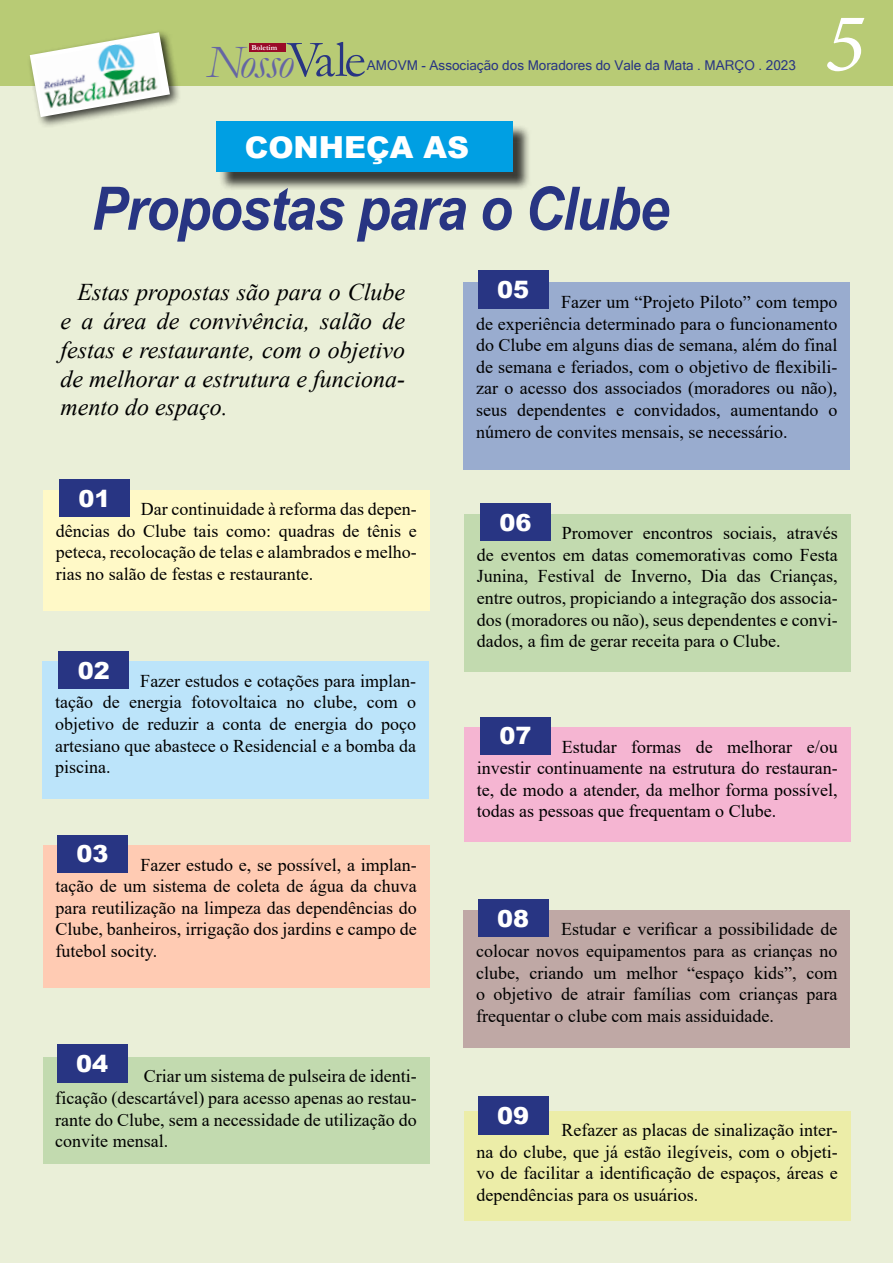
<style>
.page{position:relative;width:893px;height:1263px;background:#eaefd8}
.page>*{position:absolute;margin:0;border:0;box-sizing:border-box;transform-origin:0 0}
.t1{font:italic 84px "Minion Variable Concept";color:#fff}
.t2{font:italic 700 60px "Arial";letter-spacing:-.025em;color:#283583;scale:.9 1}
.t3{font:italic 46.95px "Garamond";letter-spacing:-.04em;color:#6565a4}
.t4{font:900 30.3px "Arial";color:#fff}
.t5{font:italic 24px/28.8px "Times New Roman";color:#000;text-align:justify}
.t6{font:900 24px "Arial";color:#fff}
.t7{font:18px/21.6px "Times New Roman";color:#000;text-align:justify}
.t8{font:13.5px "Microsoft Sans Serif";color:#283583}
.t9{font:700 7.65px "Garamond";color:#fff}
.s1{font-style:normal;font-size:52.35px;color:#283583}
</style>
<div class="page">
<div style="left:0;top:0;width:893px;height:85px;background:#b8cb75"></div>
<div style="left:249px;top:43px;width:36px;height:8px;background:#9a0b28"></div>
<div style="left:26px;top:29px;width:156px;height:100px;background:#000;opacity:.75"></div>
<svg style="left:30px;top:32px;width:140px;height:85px"></svg>
<img style="left:35px;top:38px;width:127px;height:76px">
<div style="left:218px;top:124px;width:313px;height:67px;background:#000;opacity:.75"></div>
<div style="left:216px;top:122px;width:296px;height:50px;background:#009fe3"></div>
<div style="left:43px;top:490px;width:386px;height:120px;background:#fff9c7"></div>
<div style="left:59px;top:479px;width:71px;height:38px;background:#283583"></div>
<div style="left:43px;top:845px;width:387px;height:143px;background:#ffcbb3"></div>
<div style="left:57px;top:835px;width:71px;height:38px;background:#283583"></div>
<div style="left:43px;top:1057px;width:386px;height:107px;background:#c2daaf"></div>
<div style="left:57px;top:1044px;width:71px;height:39px;background:#283583"></div>
<div style="left:463px;top:283px;width:387px;height:187px;background:#99accf"></div>
<div style="left:478px;top:270px;width:70px;height:38px;background:#283583"></div>
<div style="left:43px;top:662px;width:386px;height:137px;background:#bce4fa"></div>
<div style="left:59px;top:651px;width:70px;height:38px;background:#283583"></div>
<div style="left:464px;top:514px;width:386px;height:157px;background:#c2daaf"></div>
<div style="left:480px;top:503px;width:71px;height:38px;background:#283583"></div>
<div style="left:463px;top:910px;width:387px;height:138px;background:#bfa8a5"></div>
<div style="left:478px;top:899px;width:71px;height:38px;background:#283583"></div>
<div style="left:464px;top:1111px;width:386px;height:109px;background:#eceda8"></div>
<div style="left:478px;top:1096px;width:71px;height:38px;background:#283583"></div>
<div style="left:464px;top:727px;width:386px;height:114px;background:#f5b5d2"></div>
<div style="left:480px;top:716px;width:71px;height:38px;background:#283583"></div>
<h3 class="t3" style="left:207px;top:31px;width:161px">Nosso<span class="s1">Vale</span></h3>
<p class="t9" style="left:251px;top:42px;width:27px">Boletim</p>
<p class="t8" style="left:367px;top:57px;width:430px">AMOVM - Associação dos Moradores do Vale da Mata . MARÇO . 2023</p>
<h3 class="t4" style="left:245px;top:128px;width:226px">CONHEÇA AS</h3>
<h2 class="t2" style="left:92px;top:170px;width:643px">Propostas para o Clube</h2>
<h1 class="t1" style="left:825px;top:-15px;width:42px">5</h1>
<h3 class="t5" style="left:61px;top:277px;width:346px;text-indent:17px">Estas propostas são para o Clube e a área de convivência, salão de festas e restaurante, com o objetivo de melhorar a estrutura e funciona&shy;mento do espaço.</h3>
<h3 class="t6" style="left:78px;top:483px;width:34px">01</h3>
<p class="t7" style="left:56px;top:498px;width:362px;text-indent:85px">Dar continuidade à reforma das depen&shy;dências do Clube tais como: quadras de tênis e peteca, recolocação de telas e alambrados e melho&shy;rias no salão de festas e restaurante.</p>
<h3 class="t6" style="left:78px;top:655px;width:34px">02</h3>
<p class="t7" style="left:55px;top:669px;width:362px;text-indent:85px">Fazer estudos e cotações para implan&shy;tação de energia fotovoltaica no clube, com o objetivo de reduzir a conta de energia do poço artesiano que abastece o Residencial e a bomba da piscina.</p>
<h3 class="t6" style="left:76px;top:839px;width:34px">03</h3>
<p class="t7" style="left:55px;top:853px;width:363px;text-indent:85px">Fazer estudo e, se possível, a implan&shy;tação de um sistema de coleta de água da chuva para reutilização na limpeza das dependências do Clube, banheiros, irrigação dos jardins e campo de futebol socity.</p>
<h3 class="t6" style="left:76px;top:1048px;width:34px">04</h3>
<p class="t7" style="left:55px;top:1065px;width:363px;text-indent:89px">Criar um sistema de pulseira de identi&shy;ficação (descartável) para acesso apenas ao restau&shy;rante do Clube, sem a necessidade de utilização do convite mensal.</p>
<h3 class="t6" style="left:497px;top:274px;width:34px">05</h3>
<p class="t7" style="left:476px;top:290px;width:363px;text-indent:85px">Fazer um “Projeto Piloto” com tempo de experiência determinado para o funcionamento do Clube em alguns dias de semana, além do final de semana e feriados, com o objetivo de flexibili&shy;zar o acesso dos associados (moradores ou não), seus dependentes e convidados, aumentando o número de convites mensais, se necessário.</p>
<h3 class="t6" style="left:499px;top:507px;width:34px">06</h3>
<p class="t7" style="left:477px;top:522px;width:362px;text-indent:85px">Promover encontros sociais, através de eventos em datas comemorativas como Festa Junina, Festival de Inverno, Dia das Crianças, entre outros, propiciando a integração dos associa&shy;dos (moradores ou não), seus dependentes e convi&shy;dados, a fim de gerar receita para o Clube.</p>
<h3 class="t6" style="left:499px;top:721px;width:34px">07</h3>
<p class="t7" style="left:477px;top:735px;width:362px;text-indent:85px">Estudar formas de melhorar e/ou investir continuamente na estrutura do restauran&shy;te, de modo a atender, da melhor forma possível, todas as pessoas que frequentam o Clube.</p>
<h3 class="t6" style="left:497px;top:903px;width:34px">08</h3>
<p class="t7" style="left:476px;top:918px;width:363px;text-indent:85px">Estudar e verificar a possibilidade de colocar novos equipamentos para as crianças no clube, criando um melhor “espaço kids”, com o objetivo de atrair famílias com crianças para frequentar o clube com mais assiduidade.</p>
<h3 class="t6" style="left:497px;top:1100px;width:34px">09</h3>
<p class="t7" style="left:476px;top:1119px;width:363px;text-indent:85px">Refazer as placas de sinalização inter&shy;na do clube, que já estão ilegíveis, com o objeti&shy;vo de facilitar a identificação de espaços, áreas e dependências para os usuários.</p>
</div>
